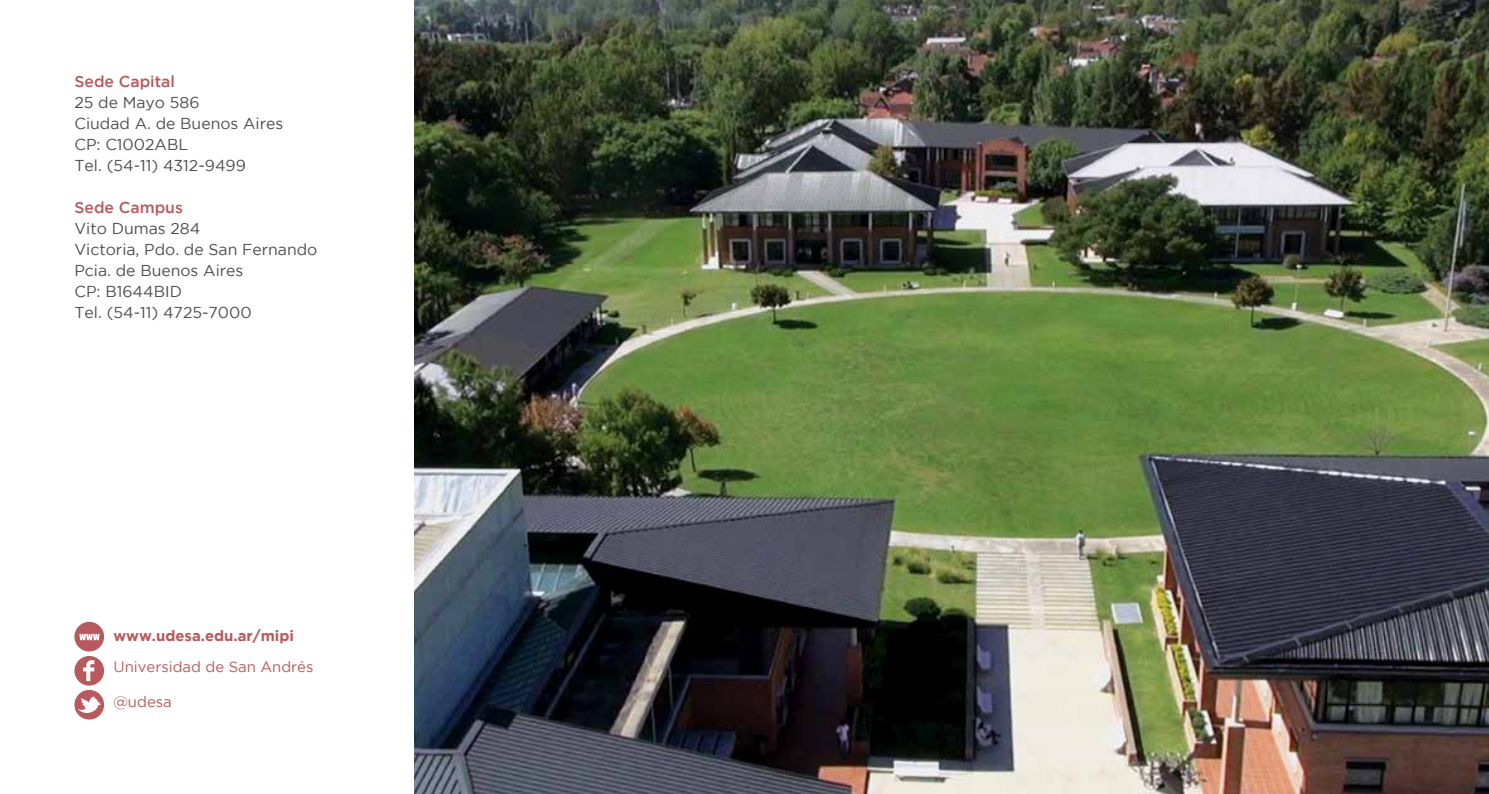
<style>
.page{position:relative;width:1489px;height:794px;background:#fff}
.page>*{position:absolute;margin:0;border:0;box-sizing:border-box;transform-origin:0 0}
.t1{font:15.75px/21px "Gotham";color:#4d4d4f}
.t2{font:500 15.75px "Gotham";color:#b8595d}
.t3{font:14.88px "Gotham";color:#b8595d}
.t4{font:700 14.88px "Gotham";color:#b8595d}
</style>
<div class="page">
<img style="left:415px;top:0;width:1073px;height:794px">
<div style="left:74px;top:622px;width:30px;height:29px;background:#b8595d;border-radius:50%"></div>
<svg style="left:79px;top:634px;width:21px;height:6px"></svg>
<svg style="left:74px;top:656px;width:30px;height:63px"></svg>
<p class="t2" style="left:74px;top:72px;width:102px">Sede Capital</p>
<p class="t1" style="left:74px;top:91px;width:210px">25 de Mayo 586<br>Ciudad A. de Buenos Aires<br>CP: C1002ABL<br>Tel. (54-11) 4312-9499</p>
<p class="t2" style="left:74px;top:198px;width:110px">Sede Campus</p>
<p class="t1" style="left:74px;top:217px;width:244px">Vito Dumas 284<br>Victoria, Pdo. de San Fernando<br>Pcia. de Buenos Aires<br>CP: B1644BID<br>Tel. (54-11) 4725-7000</p>
<p class="t4" style="left:113px;top:627px;width:182px">www.udesa.edu.ar/mipi</p>
<p class="t3" style="left:113px;top:658px;width:202px">Universidad de San Andrés</p>
<p class="t3" style="left:113px;top:693px;width:60px">@udesa</p>
</div>
